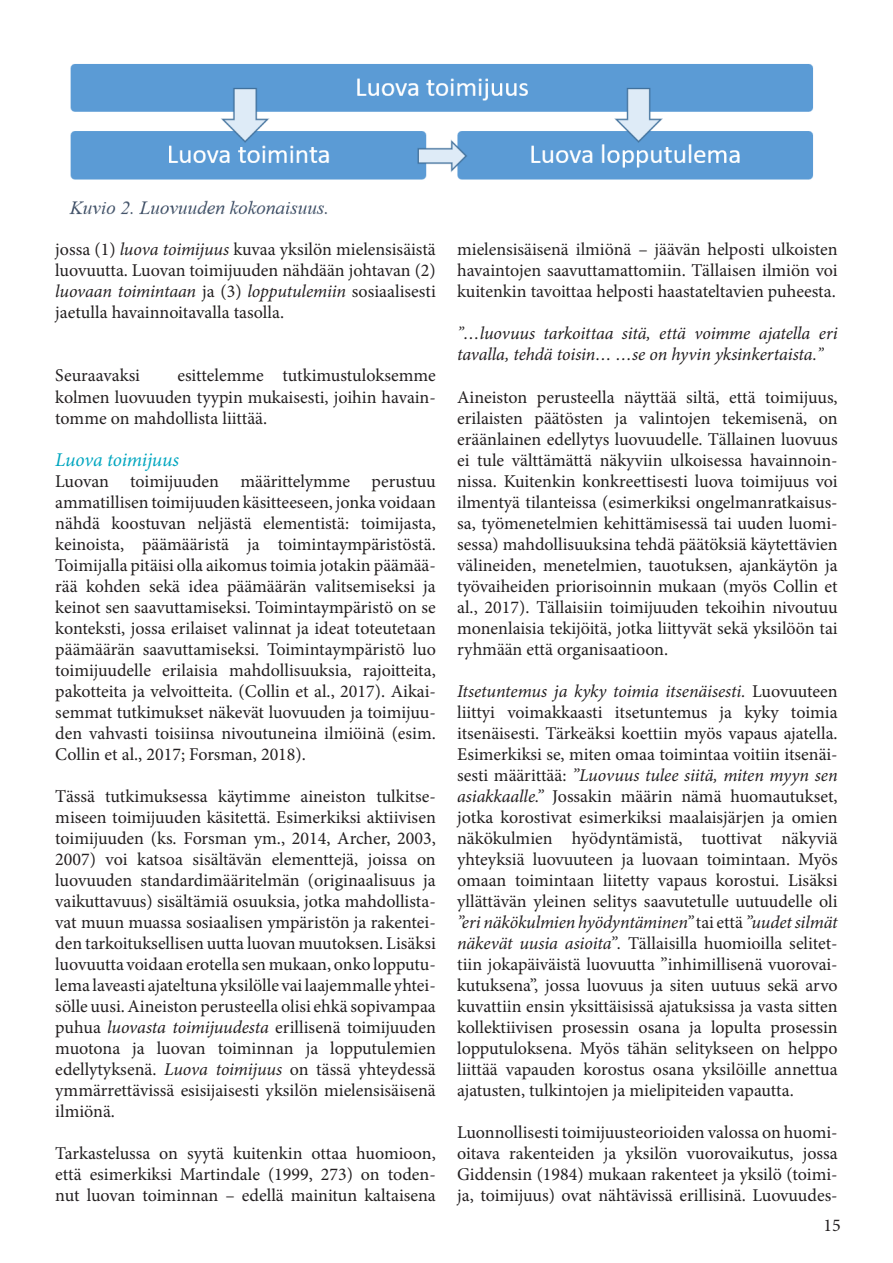
<style>
.page{position:relative;width:893px;height:1263px;background:#fff}
.page>*{position:absolute;margin:0;border:0;box-sizing:border-box;transform-origin:0 0}
.Väliotsikko_kopio{font:italic 19.5px "Minion Pro";letter-spacing:-.015em;color:#00a6bf}
.Leipäteksti{font:18px/21px "Minion Pro";color:#231f20;text-align:justify}
.Leipäteksti-2{font:italic 18px/21px "Minion Pro";letter-spacing:-.01em;color:#231f20}
.s1{font-style:italic}
.s2{font-stretch:condensed}
</style>
<div class="page">
<img style="left:69px;top:64px;width:744px;height:151px">
<p class="Leipäteksti" style="left:55px;top:239px;width:382px">jossa (1) <span class="s1">luova toimijuus</span> kuvaa yksilön mielensisäistä luovuutta. Luovan toimijuuden nähdään johtavan (2) <span class="s1">luovaan toimintaan</span> ja (3) <span class="s1">lopputulemiin</span> sosiaalisesti jaetulla havainnoitavalla tasolla.</p>
<p class="Leipäteksti" style="left:55px;top:365px;width:382px;text-indent:122px">esittelemme tutkimustuloksemme kolmen luovuuden tyypin mukaisesti, joihin havain&shy;tomme on mahdollista liittää.</p>
<p class="Väliotsikko_kopio" style="left:55px;top:446px;width:125px">Luova toimijuus</p>
<p class="Leipäteksti" style="left:55px;top:470px;width:382px">Luovan toimijuuden määrittelymme perustuu ammatillisen toimijuuden käsitteeseen, jonka voidaan nähdä koostuvan neljästä elementistä: toimijasta, keinoista, päämääristä ja toimintaympäristöstä.<br>Toimijalla pitäisi olla aikomus toimia jotakin päämää&shy;rää kohden sekä idea päämäärän valitsemiseksi ja keinot sen saavuttamiseksi. Toimintaympäristö on se konteksti, jossa erilaiset valinnat ja ideat toteutetaan päämäärän saavuttamiseksi. Toimintaympäristö luo toimijuudelle erilaisia mahdollisuuksia, rajoitteita, pakotteita ja velvoitteita. (Collin et al., 2017). Aikai&shy;semmat tutkimukset näkevät luovuuden ja toimijuu&shy;den vahvasti toisiinsa nivoutuneina ilmiöinä (esim.<br>Collin et al., 2017; Forsman, 2018).</p>
<p class="Leipäteksti" style="left:55px;top:785px;width:382px">Tässä tutkimuksessa käytimme aineiston tulkitse&shy;miseen toimijuuden käsitettä. Esimerkiksi aktiivisen toimijuuden (ks. Forsman ym., 2014, Archer, 2003, 2007) voi katsoa sisältävän elementtejä, joissa on luovuuden standardimääritelmän (originaalisuus ja vaikuttavuus) sisältämiä osuuksia, jotka mahdollista&shy;vat muun muassa sosiaalisen ympäristön ja rakentei&shy;den tarkoituksellisen uutta luovan muutoksen. Lisäksi luovuutta voidaan erotella sen mukaan, onko lopputu&shy;lema laveasti ajateltuna yksilölle vai laajemmalle yhtei&shy;sölle uusi. Aineiston perusteella olisi ehkä sopivampaa puhua <span class="s1">luovasta toimijuudesta</span> erillisenä toimijuuden muotona ja luovan toiminnan ja lopputulemien edellytyksenä. <span class="s1">Luova toimijuus</span> on tässä yhteydessä ymmärrettävissä esisijaisesti yksilön mielensisäisenä ilmiönä.</p>
<p class="Leipäteksti" style="left:55px;top:1142px;width:382px">Tarkastelussa on syytä kuitenkin ottaa huomioon, että esimerkiksi Martindale (1999, 273) on toden&shy;nut luovan toiminnan – edellä mainitun kaltaisena</p>
<p class="Leipäteksti" style="left:55px;top:365px;width:86px">Seuraavaksi</p>
<p class="Leipäteksti" style="left:457px;top:239px;width:382px">mielensisäisenä ilmiönä – jäävän helposti ulkoisten havaintojen saavuttamattomiin. Tällaisen ilmiön voi kuitenkin tavoittaa helposti haastateltavien puheesta.</p>
<p class="Leipäteksti-2" style="left:457px;top:323px;width:382px"><span class="s2">”</span>…luovuus tarkoittaa sitä, että voimme ajatella eri tavalla, tehdä toisin… …se on hyvin yksinkertaista.<span class="s2">”</span></p>
<p class="Leipäteksti" style="left:457px;top:386px;width:382px">Aineiston perusteella näyttää siltä, että toimijuus, erilaisten päätösten ja valintojen tekemisenä, on eräänlainen edellytys luovuudelle. Tällainen luovuus ei tule välttämättä näkyviin ulkoisessa havainnoin&shy;nissa. Kuitenkin konkreettisesti luova toimijuus voi ilmentyä tilanteissa (esimerkiksi ongelmanratkaisus&shy;sa, työmenetelmien kehittämisessä tai uuden luomi&shy;sessa) mahdollisuuksina tehdä päätöksiä käytettävien välineiden, menetelmien, tauotuksen, ajankäytön ja työvaiheiden priorisoinnin mukaan (myös Collin et al., 2017). Tällaisiin toimijuuden tekoihin nivoutuu monenlaisia tekijöitä, jotka liittyvät sekä yksilöön tai ryhmään että organisaatioon.</p>
<p class="Leipäteksti" style="left:457px;top:680px;width:382px"><span class="s1">Itsetuntemus ja kyky toimia itsenäisesti.</span> Luovuuteen liittyi voimakkaasti itsetuntemus ja kyky toimia itsenäisesti. Tärkeäksi koettiin myös vapaus ajatella.<br>Esimerkiksi se, miten omaa toimintaa voitiin itsenäi&shy;sesti määrittää: <span class="s1">”Luovuus tulee siitä, miten myyn sen asiakkaalle.”</span> Jossakin määrin nämä huomautukset, jotka korostivat esimerkiksi maalaisjärjen ja omien näkökulmien hyödyntämistä, tuottivat näkyviä yhteyksiä luovuuteen ja luovaan toimintaan. Myös omaan toimintaan liitetty vapaus korostui. Lisäksi yllättävän yleinen selitys saavutetulle uutuudelle oli <span class="s1">”eri näkökulmien hyödyntäminen”</span> tai että <span class="s1">”uudet silmät näkevät uusia asioita”.</span> Tällaisilla huomioilla selitet&shy;tiin jokapäiväistä luovuutta ”inhimillisenä vuorovai&shy;kutuksena”, jossa luovuus ja siten uutuus sekä arvo kuvattiin ensin yksittäisissä ajatuksissa ja vasta sitten kollektiivisen prosessin osana ja lopulta prosessin lopputuloksena. Myös tähän selitykseen on helppo liittää vapauden korostus osana yksilöille annettua ajatusten, tulkintojen ja mielipiteiden vapautta.</p>
<p class="Leipäteksti" style="left:457px;top:1121px;width:382px">Luonnollisesti toimijuusteorioiden valossa on huomi&shy;oitava rakenteiden ja yksilön vuorovaikutus, jossa Giddensin (1984) mukaan rakenteet ja yksilö (toimi&shy;ja, toimijuus) ovat nähtävissä erillisinä. Luovuudes-</p>
<p class="Leipäteksti" style="left:824px;top:1215px;width:19px">15</p>
</div>
